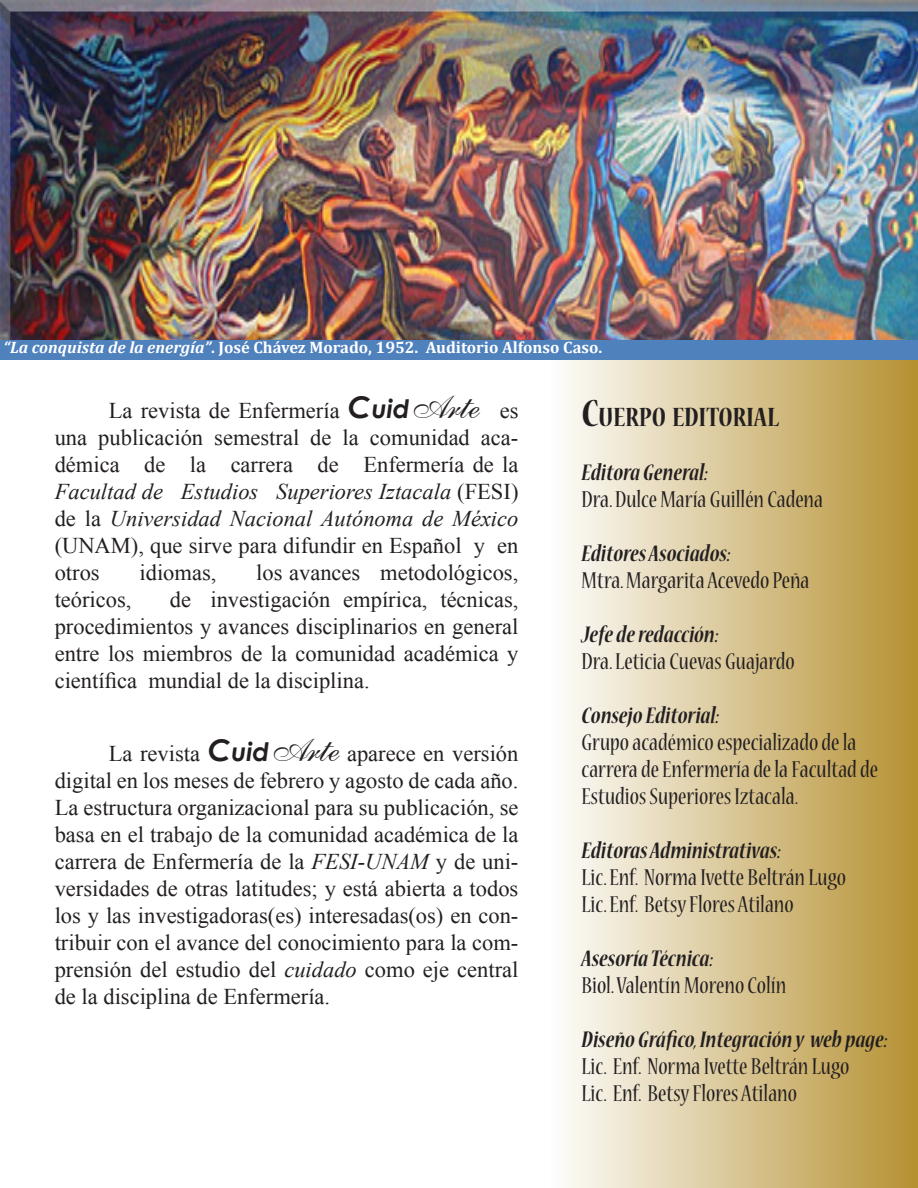
<style>
.page{position:relative;width:918px;height:1188px;background:#fff}
.page>*{position:absolute;margin:0;border:0;box-sizing:border-box;transform-origin:0 0}
.t1{font:700 condensed 29.4px "Nueva Std";color:#231f20}
.t2{font:condensed 25.5px/27px "Nueva Std";color:#231f20}
.t3{font:italic 700 condensed 25.5px "Nueva Std";color:#231f20}
.t4{font:22.5px/27px "Times New Roman";color:#231f20;text-align:justify}
.t5{font:700 16.5px "Cambria";color:#fff}
.s1{font-style:italic}
.s2{font-family:"Century Gothic";font-weight:700;font-style:italic;font-size:30px}
.s3{font-family:"Century Gothic";font-weight:700;font-style:italic;font-size:25.5px}
.s4{font-family:"Shelley Allegro BT";font-size:31.5px}
.s5{font-family:"Shelley Allegro BT";font-size:39px}
.s6{font-size:42px}
</style>
<div class="page">
<svg style="left:566px;top:360px;width:352px;height:828px;background:#d8c594"></svg>
<div style="left:0;top:0;width:918px;height:360px;background:#231f20;opacity:.75"></div>
<svg style="left:0;top:0;width:55px;height:155px;background:#3c3f57"></svg>
<div style="left:0;top:340px;width:918px;height:20px;background:#4f81bd"></div>
<p class="t5" style="left:4px;top:335px;width:600px"><span class="s1">“La conquista de la energía”</span>. José Chávez Morado, 1952. Auditorio Alfonso Caso.</p>
<p class="t4" style="left:55px;top:396px;width:465px;text-indent:54px">La revista de Enfermería <span class="s2">C</span><span class="s3">uid</span><span class="s4">A</span><span class="s5">rte</span> es una publicación semestral de la comunidad aca&shy;démica de la carrera de Enfermería de la <span class="s1">Facultad de Estudios Superiores Iztacala</span> (FESI) de la <span class="s1">Universidad Nacional Autónoma de México </span>(UNAM), que sirve para difundir en Español y en otros</p>
<p class="t4" style="left:140px;top:558px;width:78px">idiomas,</p>
<p class="t4" style="left:256px;top:558px;width:264px">los avances metodológicos,</p>
<p class="t4" style="left:55px;top:585px;width:465px;text-indent:115px">de investigación empírica, técnicas, procedimientos y avances disciplinarios en general entre los miembros de la comunidad académica y científica mundial de la disciplina.</p>
<p class="t4" style="left:55px;top:585px;width:78px">teóricos,</p>
<p class="t4" style="left:55px;top:740px;width:465px;text-indent:54px">La revista <span class="s2">C</span><span class="s3">uid</span><span class="s4">A</span><span class="s5">rte</span> aparece en versión digital en los meses de febrero y agosto de cada año.<br>La estructura organizacional para su publicación, se basa en el trabajo de la comunidad académica de la carrera de Enfermería de la <span class="s1">FESI-UNAM</span> y de uni&shy;versidades de otras latitudes; y está abierta a todos los y las investigadoras(es) interesadas(os) en con&shy;tribuir con el avance del conocimiento para la com&shy;prensión del estudio del <span class="s1">cuidado</span> como eje central de la disciplina de Enfermería.</p>
<h1 class="t1" style="left:581px;top:404px;width:199px"><span class="s6">C</span>UERPO EDITORIAL</h1>
<p class="t3" style="left:581px;top:461px;width:128px">Editora General:</p>
<p class="t2" style="left:581px;top:487px;width:243px">Dra. Dulce María Guillén Cadena</p>
<p class="t3" style="left:581px;top:542px;width:151px">Editores Asociados:</p>
<p class="t2" style="left:581px;top:568px;width:230px">Mtra. Margarita Acevedo Peña</p>
<p class="t3" style="left:581px;top:623px;width:138px">Jefe de redacción:</p>
<p class="t2" style="left:581px;top:649px;width:215px">Dra. Leticia Cuevas Guajardo</p>
<p class="t3" style="left:581px;top:704px;width:139px">Consejo Editorial:</p>
<p class="t2" style="left:581px;top:730px;width:298px">Grupo académico especializado de la carrera de Enfermería de la Facultad de<br>Estudios Superiores Iztacala.</p>
<p class="t3" style="left:581px;top:839px;width:201px">Editoras Administrativas:</p>
<p class="t2" style="left:581px;top:865px;width:266px">Lic. Enf. Norma Ivette Beltrán Lugo<br>Lic. Enf. Betsy Flores Atilano</p>
<p class="t3" style="left:581px;top:947px;width:133px">Asesoría Técnica:</p>
<p class="t2" style="left:581px;top:973px;width:206px">Biol. Valentín Moreno Colín</p>
<p class="t3" style="left:581px;top:1028px;width:307px">Diseño Gráfico, Integración y web page:</p>
<p class="t2" style="left:581px;top:1054px;width:269px">Lic. Enf. Norma Ivette Beltrán Lugo<br>Lic. Enf. Betsy Flores Atilano</p>
</div>
